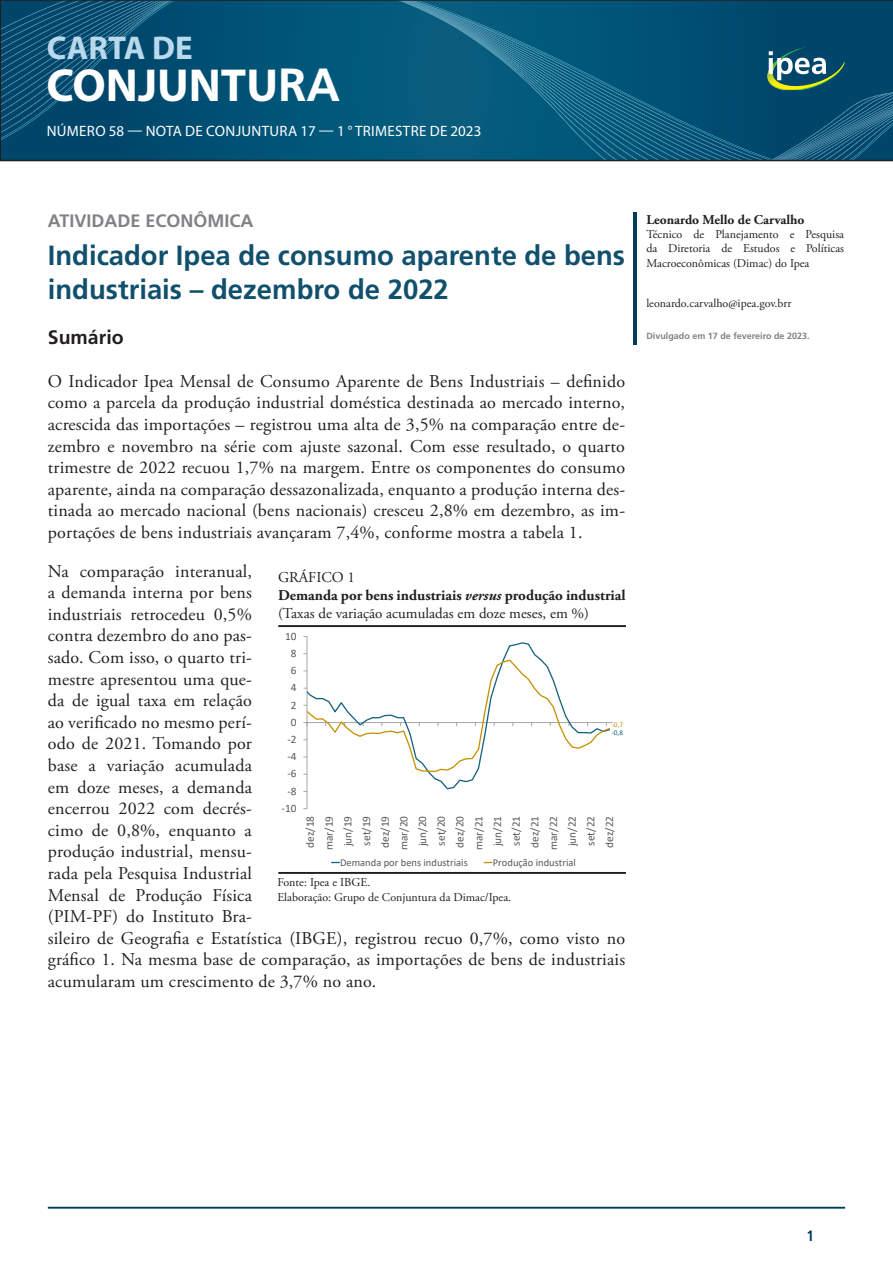
<style>
.page{position:relative;width:893px;height:1263px;background:#fff}
.page>*{position:absolute;margin:0;border:0;box-sizing:border-box;transform-origin:0 0}
.t1{font:700 46.5px "Myriad Pro";color:#fff}
.t2{font:700 33px "Myriad Pro";color:#b9d9ed}
.titulo-principal{font:700 27.75px/34.2px "Frutiger LT Pro";color:#11506d}
.Título_1{font:700 19.5px "Frutiger LT Pro";color:#231f20}
.corpo_de_texto{font:18px/21.6px "Adobe Garamond Pro";letter-spacing:.01em;color:#231f20;text-align:justify}
.titulo-sessao{font:700 18px "Frutiger LT Pro";color:#808285}
.t3{font:15px "Adobe Garamond Pro";color:#231f20}
.t4{font:700 15px "Adobe Garamond Pro";color:#231f20}
.t5{font:15px "Myriad Pro";letter-spacing:.02em;color:#fff}
.t6{font:700 condensed 15px "Frutiger LT Pro";color:#013d59}
.nome_autor{font:700 13.5px "Adobe Garamond Pro";color:#231f20}
.cargo_autor{font:12px/14.4px "Adobe Garamond Pro";color:#231f20;text-align:justify}
.email_autor{font:12px "Adobe Garamond Pro";color:#231f20}
.t7{font:11.25px/18.8px "Calibri";color:#595959;text-align:center}
.t8{font:10.5px "Calibri";color:#595959}
.email_autor-2{font:700 9px "Frutiger LT Pro";color:#808285}
.t9{font:7.2px "Calibri";color:#176180}
.t10{font:7.2px "Calibri";color:#c59000}
.s1{font-family:"Frutiger LT Pro"}
.s2{font-style:italic}
</style>
<div class="page">
<svg style="left:0;top:0;width:893px;height:161px;background:#065476"></svg>
<hr style="left:48px;top:1207px;width:797px;height:1px;background:#013d59">
<img style="left:766px;top:47px;width:78px;height:44px">
<svg style="left:769px;top:51px;width:57px;height:29px"></svg>
<hr style="left:633px;top:213px;width:3px;height:132px;background:#013d59">
<hr style="left:278px;top:872px;width:348px;height:2px;background:#231f20">
<hr style="left:278px;top:625px;width:348px;height:2px;background:#231f20">
<hr style="left:307px;top:722px;width:306px;height:1px;background:#a6a6a6">
<svg style="left:303px;top:636px;width:307px;height:173px"></svg>
<h2 class="t2" style="left:47px;top:27px;width:147px">CARTA DE</h2>
<h1 class="t1" style="left:46px;top:55px;width:295px">CONJUNTU<span class="s1">RA</span></h1>
<p class="t5" style="left:47px;top:122px;width:436px">NÚMERO 58 — NOTA DE CONJUNTURA 17 — 1 ° TRIMESTRE DE 2023</p>
<p class="titulo-sessao" style="left:48px;top:211px;width:207px">ATIVIDADE ECONÔMICA</p>
<p class="titulo-principal" style="left:48px;top:238px;width:579px">Indicador Ipea de consumo aparente de bens industriais – dezembro de 2022</p>
<p class="Título_1" style="left:48px;top:326px;width:77px">Sumário</p>
<p class="corpo_de_texto" style="left:48px;top:371px;width:579px">O Indicador Ipea Mensal de Consumo Aparente de Bens Industriais – definido como a parcela da produção industrial doméstica destinada ao mercado interno, acrescida das importações – registrou uma alta de 3,5% na comparação entre de&shy;zembro e novembro na série com ajuste sazonal. Com esse resultado, o quarto trimestre de 2022 recuou 1,7% na margem. Entre os componentes do consumo aparente, ainda na comparação dessazonalizada, enquanto a produção interna des&shy;tinada ao mercado nacional (bens nacionais) cresceu 2,8% em dezembro, as im&shy;portações de bens industriais avançaram 7,4%, conforme mostra a tabela 1.</p>
<p class="corpo_de_texto" style="left:48px;top:561px;width:579px;text-align:left">Na comparação interanual,<br>a demanda interna por bens<br>industriais retrocedeu 0,5%<br>contra dezembro do ano pas-<br>sado. Com isso, o quarto tri-<br>mestre apresentou uma que-<br>da de igual taxa em relação<br>ao verificado no mesmo perí-<br>odo de 2021. Tomando por<br>base a variação acumulada<br>em doze meses, a demanda<br>encerrou 2022 com decrés-<br>cimo de 0,8%, enquanto a<br>produção industrial, mensu-<br>rada pela Pesquisa Industrial<br>Mensal de Produção Física<br>(PIM-PF) do Instituto Bra-<br>sileiro de Geografia e Estatística (IBGE), registrou recuo 0,7%, como visto no gráfico 1. Na mesma base de comparação, as importações de bens de industriais acumularam um crescimento de 3,7% no ano.</p>
<p class="t3" style="left:278px;top:568px;width:79px">GRÁFICO 1</p>
<p class="t4" style="left:278px;top:586px;width:349px">Demanda por bens industriais <span class="s2">versus</span> produção industrial</p>
<p class="t3" style="left:278px;top:604px;width:312px">(Taxas de variação acumuladas em doze meses, em %)</p>
<p class="t7" style="left:285px;top:626px;width:13px">10</p>
<p class="t7" style="left:291px;top:643px;width:7px">8</p>
<p class="t7" style="left:291px;top:661px;width:7px">6</p>
<p class="t7" style="left:291px;top:678px;width:7px">4</p>
<p class="t7" style="left:291px;top:695px;width:7px">2</p>
<p class="t7" style="left:291px;top:712px;width:7px">0</p>
<p class="t10" style="left:612px;top:720px;width:13px">-0,7</p>
<p class="t9" style="left:612px;top:727px;width:13px">-0,8</p>
<p class="t7" style="left:287px;top:730px;width:11px">-2</p>
<p class="t7" style="left:287px;top:747px;width:11px">-4</p>
<p class="t7" style="left:287px;top:764px;width:11px">-6</p>
<p class="t7" style="left:287px;top:781px;width:11px">-8</p>
<p class="t7" style="left:282px;top:798px;width:16px">-10</p>
<p class="t7" style="left:301px;top:850px;width:36px;rotate:-90deg">dez/18 mar/19 jun/19 set/19 dez/19 mar/20 jun/20 set/20 dez/20 mar/21 jun/21 set/21 dez/21 mar/22 jun/22 set/22 dez/22</p>
<p class="t8" style="left:340px;top:855px;width:129px">Demanda por bens industriais</p>
<p class="t8" style="left:493px;top:855px;width:85px">Produção industrial</p>
<p class="cargo_autor" style="left:277px;top:875px;width:94px">Fonte: Ipea e IBGE.</p>
<p class="cargo_autor" style="left:277px;top:890px;width:235px">Elaboração: Grupo de Conjuntura da Dimac/Ipea.</p>
<p class="nome_autor" style="left:646px;top:212px;width:160px">Leonardo Mello de Carvalho</p>
<p class="cargo_autor" style="left:646px;top:227px;width:199px">Técnico de Planejamento e Pesquisa da Diretoria de Estudos e Políticas Macroeconômicas (Dimac) do Ipea</p>
<p class="email_autor" style="left:646px;top:296px;width:147px">leonardo.carvalho@ipea.gov.brr</p>
<p class="email_autor-2" style="left:646px;top:331px;width:165px">Divulgado em 17 de fevereiro de 2023.</p>
<p class="t6" style="left:807px;top:1227px;width:9px">1</p>
</div>
